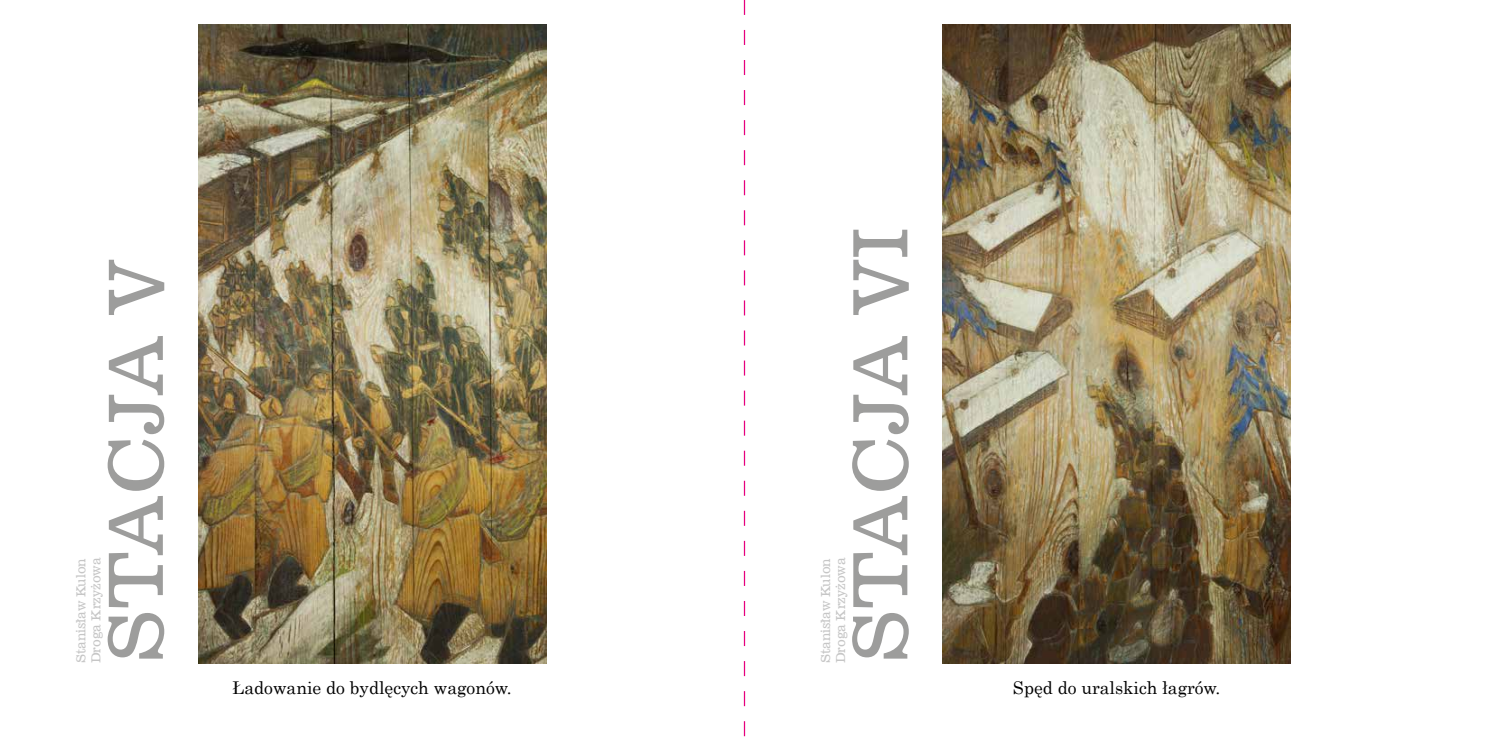
<style>
.page{position:relative;width:1489px;height:745px;background:#fff}
.page>*{position:absolute;margin:0;border:0;box-sizing:border-box;transform-origin:0 0}
.t1{font:75px "News 701 EU";color:#9d9d9c}
.t2{font:17.5px "Century";color:#000}
.t3{font:12.5px/15px "News 701 EU";color:#c6c6c6}
</style>
<div class="page">
<img style="left:198px;top:25px;width:348px;height:638px">
<img style="left:942px;top:25px;width:348px;height:638px">
<svg style="left:743px;top:0;width:2px;height:737px"></svg>
<h1 class="t1" style="left:90px;top:663px;width:406px;rotate:-90deg">STACJA V</h1>
<p class="t3" style="left:74px;top:663px;width:107px;rotate:-90deg">Stanisław Kulon<br>Droga Krzyżowa</p>
<h2 class="t2" style="left:233px;top:672px;width:280px">Ładowanie do bydlęcych wagonów.</h2>
<h1 class="t1" style="left:834px;top:663px;width:437px;rotate:-90deg">STACJA VI</h1>
<p class="t3" style="left:818px;top:663px;width:107px;rotate:-90deg">Stanisław Kulon<br>Droga Krzyżowa</p>
<h2 class="t2" style="left:1012px;top:672px;width:209px">Spęd do uralskich łagrów.</h2>
</div>
